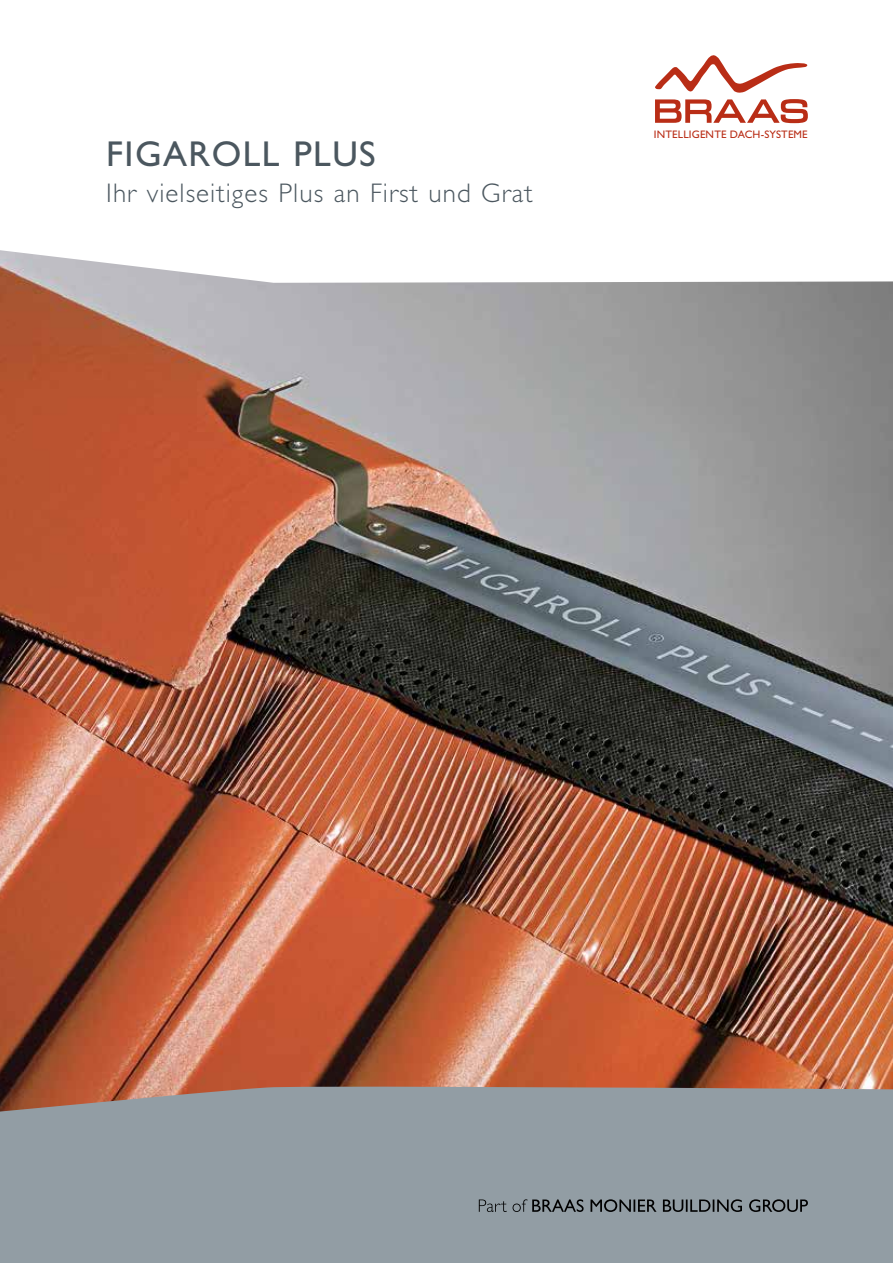
<style>
.page{position:relative;width:893px;height:1263px;background:#fff}
.page>*{position:absolute;margin:0;border:0;box-sizing:border-box;transform-origin:0 0}
.t1{font:36px "Gill Alt One";letter-spacing:.04em;color:#4b575f}
.t2{font:300 27px "Gill Alt One";letter-spacing:.04em;color:#4b575f}
.t3{font:10.95px "Gill Alt One";letter-spacing:.015em;color:#b92d16}
</style>
<div class="page">
<img style="left:0;top:250px;width:893px;height:836px">
<div style="left:0;top:1086px;width:893px;height:177px;background:#929da4"></div>
<svg style="left:655px;top:55px;width:152px;height:38px"></svg>
<svg style="left:655px;top:99px;width:153px;height:24px"></svg>
<svg style="left:479px;top:1199px;width:329px;height:13px;background:#666d72"></svg>
<h1 class="t1" style="left:106px;top:133px;width:271px">FIGAROLL PLUS</h1>
<p class="t2" style="left:106px;top:178px;width:428px">Ihr vielseitiges Plus an First und Grat</p>
<p class="t3" style="left:654px;top:128px;width:155px">INTELLIGENTE DACH-SYSTEME</p>
</div>
